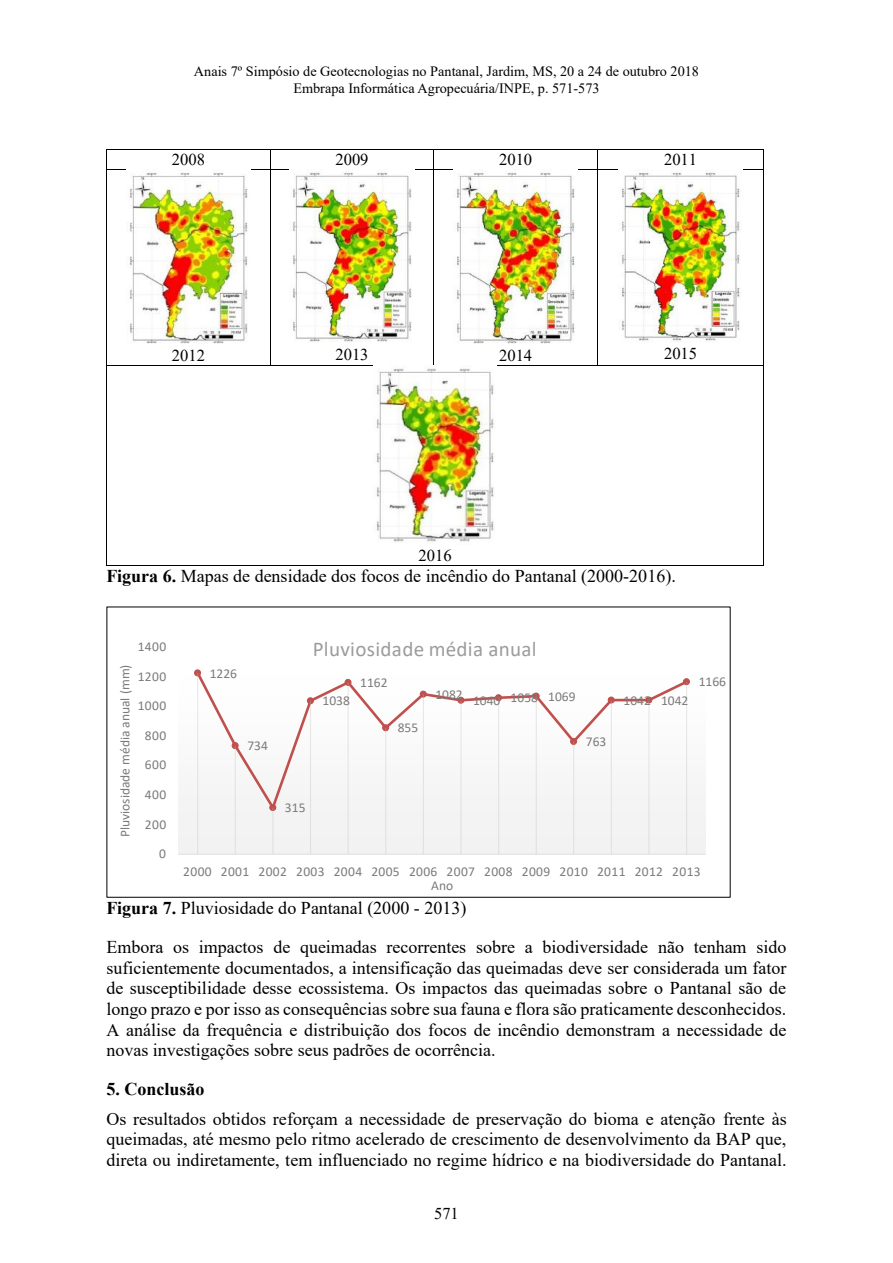
<style>
.page{position:relative;width:893px;height:1263px;background:#fff}
.page>*{position:absolute;margin:0;border:0;box-sizing:border-box;transform-origin:0 0}
.t1{font:21px "Calibri";letter-spacing:.015em;color:#9c9c9c}
.t2{font:18px/20.7px "Times New Roman";color:#000;text-align:justify}
.t3{font:700 18px "Times New Roman";color:#000}
.t4{font:16.5px "Times New Roman";color:#000}
.t5{font:14.25px/17.1px "Times New Roman";color:#000;text-align:center}
.t6{font:13.5px "Calibri";letter-spacing:.005em;color:#7b7b7a}
.t7{font:13.5px "Calibri";letter-spacing:.025em;color:#7b7b7a}
.s1{font-weight:700}
</style>
<div class="page">
<hr style="left:107px;top:149px;width:163px;height:1px;background:#000">
<hr style="left:271px;top:149px;width:163px;height:1px;background:#000">
<hr style="left:434px;top:149px;width:163px;height:1px;background:#000">
<hr style="left:598px;top:149px;width:165px;height:1px;background:#000">
<svg style="left:106px;top:149px;width:1px;height:20px"></svg>
<hr style="left:107px;top:169px;width:163px;height:1px;background:#000">
<svg style="left:270px;top:149px;width:1px;height:20px"></svg>
<hr style="left:271px;top:169px;width:163px;height:1px;background:#000">
<hr style="left:434px;top:169px;width:163px;height:1px;background:#000">
<svg style="left:597px;top:149px;width:1px;height:20px"></svg>
<hr style="left:598px;top:169px;width:165px;height:1px;background:#000">
<svg style="left:763px;top:149px;width:1px;height:20px"></svg>
<hr style="left:106px;top:169px;width:1px;height:196px;background:#000">
<hr style="left:270px;top:169px;width:1px;height:196px;background:#000">
<hr style="left:434px;top:169px;width:1px;height:196px;background:#000">
<hr style="left:597px;top:169px;width:1px;height:196px;background:#000">
<hr style="left:763px;top:169px;width:1px;height:196px;background:#000">
<hr style="left:107px;top:365px;width:163px;height:1px;background:#000">
<hr style="left:271px;top:365px;width:163px;height:1px;background:#000">
<hr style="left:434px;top:365px;width:163px;height:1px;background:#000">
<hr style="left:598px;top:365px;width:165px;height:1px;background:#000">
<hr style="left:106px;top:366px;width:1px;height:199px;background:#000">
<hr style="left:107px;top:565px;width:656px;height:1px;background:#000">
<hr style="left:763px;top:366px;width:1px;height:199px;background:#000">
<img style="left:126px;top:169px;width:125px;height:175px">
<img style="left:290px;top:169px;width:124px;height:173px">
<img style="left:453px;top:169px;width:125px;height:175px">
<img style="left:618px;top:169px;width:124px;height:173px">
<img style="left:376px;top:368px;width:118px;height:175px">
<div style="left:179px;top:647px;width:526px;height:207px;background:#f3f3f3"></div>
<hr style="left:179px;top:854px;width:526px;height:1px;background:#e3e3e3">
<svg style="left:194px;top:669px;width:496px;height:142px"></svg>
<div style="left:194px;top:669px;width:7px;height:7px;border:1px solid #c0504d;border-radius:50%"></div>
<div style="left:232px;top:742px;width:7px;height:7px;border:1px solid #c0504d;border-radius:50%"></div>
<svg style="left:270px;top:804px;width:6px;height:6px"></svg>
<div style="left:269px;top:804px;width:7px;height:7px;border:1px solid #c0504d;border-radius:50%"></div>
<svg style="left:307px;top:698px;width:6px;height:6px"></svg>
<div style="left:307px;top:697px;width:7px;height:7px;border:1px solid #c0504d;border-radius:50%"></div>
<svg style="left:345px;top:679px;width:6px;height:5px"></svg>
<div style="left:344px;top:679px;width:8px;height:7px;border:1px solid #c0504d;border-radius:50%"></div>
<svg style="left:383px;top:725px;width:6px;height:6px"></svg>
<div style="left:382px;top:724px;width:7px;height:7px;border:1px solid #c0504d;border-radius:50%"></div>
<svg style="left:420px;top:691px;width:6px;height:6px"></svg>
<div style="left:420px;top:691px;width:7px;height:7px;border:1px solid #c0504d;border-radius:50%"></div>
<div style="left:457px;top:697px;width:7px;height:7px;border:1px solid #c0504d;border-radius:50%"></div>
<div style="left:495px;top:694px;width:7px;height:7px;border:1px solid #c0504d;border-radius:50%"></div>
<svg style="left:533px;top:693px;width:5px;height:6px"></svg>
<div style="left:533px;top:692px;width:7px;height:8px;border:1px solid #c0504d;border-radius:50%"></div>
<svg style="left:571px;top:738px;width:6px;height:6px"></svg>
<div style="left:570px;top:738px;width:7px;height:7px;border:1px solid #c0504d;border-radius:50%"></div>
<svg style="left:608px;top:697px;width:6px;height:6px"></svg>
<div style="left:608px;top:696px;width:7px;height:7px;border:1px solid #c0504d;border-radius:50%"></div>
<svg style="left:646px;top:697px;width:6px;height:6px"></svg>
<div style="left:645px;top:696px;width:7px;height:7px;border:1px solid #c0504d;border-radius:50%"></div>
<svg style="left:683px;top:679px;width:6px;height:6px"></svg>
<div style="left:683px;top:678px;width:7px;height:7px;border:1px solid #c0504d;border-radius:50%"></div>
<hr style="left:197px;top:673px;width:1px;height:181px;background:#e6e6e6">
<hr style="left:235px;top:746px;width:1px;height:108px;background:#e4e4e4">
<hr style="left:272px;top:807px;width:1px;height:47px;background:#bcbcbc;opacity:.33">
<hr style="left:310px;top:701px;width:1px;height:153px;background:#e3e3e3">
<hr style="left:348px;top:682px;width:1px;height:172px;background:#e9e9e9">
<hr style="left:385px;top:728px;width:1px;height:126px;background:#e6e6e6">
<hr style="left:423px;top:694px;width:1px;height:160px;background:#e3e3e3">
<hr style="left:460px;top:700px;width:2px;height:154px;background:#ebebeb">
<hr style="left:498px;top:698px;width:1px;height:156px;background:#e4e4e4">
<hr style="left:536px;top:696px;width:1px;height:158px;background:#e6e6e6">
<hr style="left:573px;top:741px;width:1px;height:113px;background:#e4e4e4">
<hr style="left:611px;top:700px;width:1px;height:154px;background:#e5e5e5">
<hr style="left:648px;top:700px;width:1px;height:154px;background:#eaeaea">
<hr style="left:686px;top:682px;width:1px;height:172px;background:#e4e4e4">
<p class="t5" style="left:194px;top:62px;width:507px">Anais 7º Simpósio de Geotecnologias no Pantanal, Jardim, MS, 20 a 24 de outubro 2018<br>Embrapa Informática Agropecuária/INPE, p. 571-573</p>
<p class="t4" style="left:172px;top:148px;width:35px">2008</p>
<p class="t4" style="left:335px;top:148px;width:35px">2009</p>
<p class="t4" style="left:499px;top:148px;width:35px">2010</p>
<p class="t4" style="left:664px;top:148px;width:35px">2011</p>
<p class="t4" style="left:172px;top:344px;width:35px">2012</p>
<p class="t4" style="left:335px;top:343px;width:35px">2013</p>
<p class="t4" style="left:499px;top:344px;width:35px">2014</p>
<p class="t4" style="left:664px;top:342px;width:35px">2015</p>
<p class="t4" style="left:419px;top:544px;width:35px">2016</p>
<p class="t2" style="left:106px;top:565px;width:571px"><span class="s1">Figura 6.</span> Mapas de densidade dos focos de incêndio do Pantanal (2000-2016).</p>
<p class="t6" style="left:138px;top:637px;width:30px">1400</p>
<p class="t6" style="left:116px;top:837px;width:174px;rotate:-90deg">Pluviosidade média anual (mm)</p>
<p class="t6" style="left:138px;top:667px;width:30px">1200</p>
<p class="t6" style="left:138px;top:696px;width:30px">1000</p>
<p class="t6" style="left:145px;top:726px;width:23px">800</p>
<p class="t6" style="left:145px;top:755px;width:23px">600</p>
<p class="t6" style="left:145px;top:785px;width:23px">400</p>
<p class="t6" style="left:145px;top:815px;width:23px">200</p>
<p class="t6" style="left:159px;top:844px;width:8px">0</p>
<p class="t6" style="left:210px;top:664px;width:29px">1226</p>
<p class="t6" style="left:247px;top:736px;width:22px">734</p>
<p class="t1" style="left:313px;top:635px;width:225px">Pluviosidade média anual</p>
<p class="t6" style="left:323px;top:691px;width:29px">1038</p>
<p class="t6" style="left:360px;top:673px;width:29px">1162</p>
<p class="t6" style="left:398px;top:718px;width:22px">855</p>
<p class="t6" style="left:435px;top:685px;width:29px">1082</p>
<p class="t6" style="left:473px;top:689px;width:104px">1040 1058 1069</p>
<p class="t6" style="left:586px;top:732px;width:22px">763</p>
<p class="t6" style="left:623px;top:691px;width:67px">1042 1042</p>
<p class="t6" style="left:699px;top:672px;width:29px">1166</p>
<p class="t6" style="left:285px;top:798px;width:22px">315</p>
<p class="t7" style="left:183px;top:862px;width:519px">2000 2001 2002 2003 2004 2005 2006 2007 2008 2009 2010 2011 2012 2013</p>
<p class="t6" style="left:431px;top:876px;width:23px">Ano</p>
<p class="t2" style="left:106px;top:888px;width:681px;line-height:38.7px"><span class="s1">Figura 7.</span> Pluviosidade do Pantanal (2000 - 2013)<br>Embora os impactos de queimadas recorrentes sobre a biodiversidade não tenham sido</p>
<p class="t2" style="left:106px;top:956px;width:682px">suficientemente documentados, a intensificação das queimadas deve ser considerada um fator de susceptibilidade desse ecossistema. Os impactos das queimadas sobre o Pantanal são de longo prazo e por isso as consequências sobre sua fauna e flora são praticamente desconhecidos.<br>A análise da frequência e distribuição dos focos de incêndio demonstram a necessidade de novas investigações sobre seus padrões de ocorrência.</p>
<p class="t3" style="left:106px;top:1076px;width:100px">5. Conclusão</p>
<p class="t2" style="left:106px;top:1108px;width:682px">Os resultados obtidos reforçam a necessidade de preservação do bioma e atenção frente às queimadas, até mesmo pelo ritmo acelerado de crescimento de desenvolvimento da BAP que, direta ou indiretamente, tem influenciado no regime hídrico e na biodiversidade do Pantanal.</p>
<p class="t4" style="left:434px;top:1202px;width:26px">571</p>
</div>
